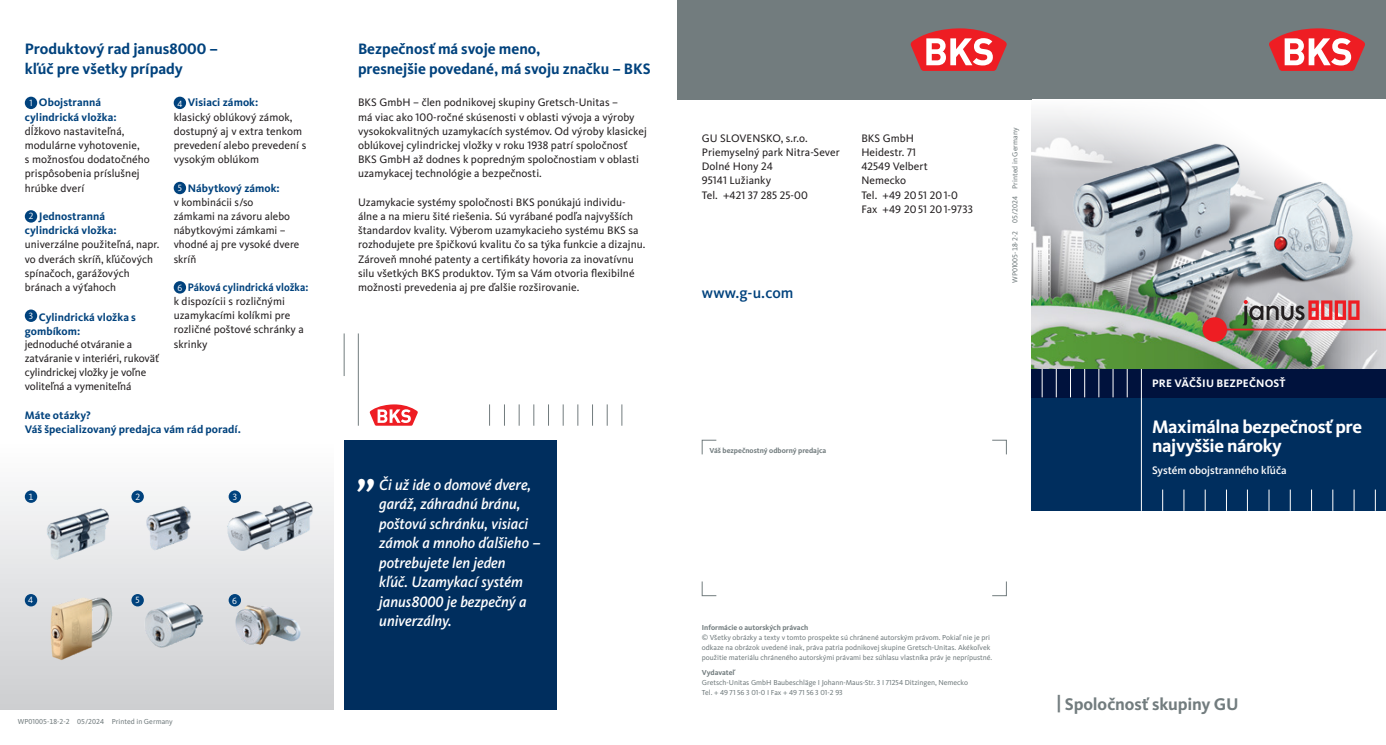
<style>
.page{position:relative;width:1386px;height:745px;background:#fff}
.page>*{position:absolute;margin:0;border:0;box-sizing:border-box;transform-origin:0 0}
.Zitat_intensiv{font:italic 500 46.88px "Kievit Pro";color:#fff}
.Titel{font:700 18.75px/19.5px "Kievit Pro";letter-spacing:-.02em;color:#fff}
.t1{font:700 17.5px "Kievit Pro";letter-spacing:-.005em;color:#727c7e}
.Zitat_intensiv-2{font:italic 500 15.62px/19.5px "Kievit Pro";color:#fff;scale:.95 1}
.t2{font:700 15.62px/19.5px "Kievit Pro";color:#00427d}
.t3{font:500 15.62px "Kievit Pro";letter-spacing:.01em;color:#00427d}
.Textkörper{font:11.25px/14.1px "Kievit Pro";letter-spacing:.005em;color:#231f20}
.Textkörper-2{font:700 11.25px/14.1px "Kievit Pro";letter-spacing:.005em;color:#00427d}
.Untertitel{font:500 11.25px "Kievit Pro";color:#fff}
.Rubrik_nicht_im_Inhalt{font:700 11.25px "Kievit Pro";letter-spacing:.015em;color:#fff}
.Grafik{font:9.38px "Kievit Pro";color:#fff}
.Kleingedrucktes{font:7.5px/9.9px "Kievit Pro";color:#727c7e}
.t4{font:700 7.5px "Kievit Pro";color:#727c7e}
.s1{font-weight:700;color:#00427d}
</style>
<div class="page">
<div style="left:1031px;top:0;width:354px;height:99px;background:#727c7e"></div>
<div style="left:677px;top:0;width:354px;height:99px;background:#727c7e"></div>
<div style="left:0;top:439px;width:333px;height:270px;background:linear-gradient(to bottom,#fefefe,#cdced0)"></div>
<img style="left:1031px;top:347px;width:354px;height:22px">
<svg style="left:1031px;top:99px;width:354px;height:248px"></svg>
<img style="left:1052px;top:122px;width:326px;height:196px">
<img style="left:134px;top:493px;width:70px;height:66px">
<img style="left:41px;top:496px;width:69px;height:65px">
<img style="left:225px;top:484px;width:89px;height:87px">
<img style="left:43px;top:590px;width:70px;height:76px">
<img style="left:140px;top:590px;width:68px;height:68px">
<img style="left:226px;top:583px;width:84px;height:83px">
<svg style="left:701px;top:439px;width:306px;height:157px"></svg>
<div style="left:1031px;top:397px;width:354px;height:113px;background:#002e5e"></div>
<div style="left:1031px;top:369px;width:354px;height:28px;background:#00123d"></div>
<div style="left:25px;top:97px;width:12px;height:12px;background:#00427d;border-radius:50%"></div>
<div style="left:25px;top:210px;width:12px;height:12px;background:#00427d;border-radius:50%"></div>
<div style="left:25px;top:309px;width:12px;height:13px;background:#00427d;border-radius:50%"></div>
<div style="left:174px;top:97px;width:12px;height:12px;background:#00427d;border-radius:50%"></div>
<div style="left:174px;top:182px;width:12px;height:12px;background:#00427d;border-radius:50%"></div>
<div style="left:174px;top:281px;width:12px;height:12px;background:#00427d;border-radius:50%"></div>
<div style="left:344px;top:439px;width:212px;height:270px;background:#002e5e"></div>
<div style="left:25px;top:490px;width:12px;height:12px;background:#00427d;border-radius:50%"></div>
<div style="left:131px;top:490px;width:13px;height:12px;background:#00427d;border-radius:50%"></div>
<div style="left:229px;top:490px;width:12px;height:12px;background:#00427d;border-radius:50%"></div>
<div style="left:25px;top:593px;width:12px;height:13px;background:#00427d;border-radius:50%"></div>
<svg style="left:131px;top:593px;width:13px;height:13px"></svg>
<div style="left:229px;top:593px;width:12px;height:13px;background:#00427d;border-radius:50%"></div>
<svg style="left:1269px;top:28px;width:95px;height:43px"></svg>
<svg style="left:1126px;top:369px;width:1px;height:28px"></svg>
<svg style="left:1112px;top:369px;width:1px;height:28px"></svg>
<svg style="left:1098px;top:369px;width:1px;height:28px"></svg>
<svg style="left:1084px;top:369px;width:1px;height:28px"></svg>
<svg style="left:1070px;top:369px;width:1px;height:28px"></svg>
<svg style="left:1056px;top:369px;width:1px;height:28px"></svg>
<svg style="left:1041px;top:369px;width:1px;height:28px"></svg>
<svg style="left:910px;top:28px;width:96px;height:43px"></svg>
<hr style="left:1141px;top:369px;width:1px;height:141px;background:#fff">
<svg style="left:1162px;top:489px;width:1px;height:21px"></svg>
<svg style="left:1183px;top:489px;width:1px;height:21px"></svg>
<svg style="left:1204px;top:489px;width:1px;height:21px"></svg>
<svg style="left:1226px;top:489px;width:1px;height:21px"></svg>
<svg style="left:1247px;top:489px;width:1px;height:21px"></svg>
<svg style="left:1268px;top:489px;width:1px;height:21px"></svg>
<svg style="left:1289px;top:489px;width:1px;height:21px"></svg>
<svg style="left:1311px;top:489px;width:1px;height:21px"></svg>
<svg style="left:1332px;top:489px;width:1px;height:21px"></svg>
<svg style="left:1353px;top:489px;width:1px;height:21px"></svg>
<svg style="left:1374px;top:489px;width:1px;height:21px"></svg>
<hr style="left:344px;top:333px;width:1px;height:43px;background:#727c7e">
<hr style="left:358px;top:333px;width:1px;height:92px;background:#727c7e">
<svg style="left:489px;top:404px;width:1px;height:21px"></svg>
<svg style="left:504px;top:404px;width:1px;height:21px"></svg>
<svg style="left:519px;top:404px;width:1px;height:21px"></svg>
<svg style="left:533px;top:404px;width:1px;height:21px"></svg>
<svg style="left:548px;top:404px;width:1px;height:21px"></svg>
<svg style="left:563px;top:404px;width:1px;height:21px"></svg>
<svg style="left:577px;top:404px;width:1px;height:21px"></svg>
<svg style="left:592px;top:404px;width:1px;height:21px"></svg>
<svg style="left:607px;top:404px;width:1px;height:21px"></svg>
<svg style="left:621px;top:404px;width:1px;height:21px"></svg>
<svg style="left:370px;top:404px;width:48px;height:21px"></svg>
<div style="left:1202px;top:317px;width:25px;height:24px;background:#ee1d23;border-radius:50%"></div>
<hr style="left:1214px;top:328px;width:171px;height:2px;background:#ee1d23">
<svg style="left:1242px;top:300px;width:117px;height:25px;background:#b68a8b"></svg>
<h2 class="t2" style="left:25px;top:39px;width:195px">Produktový rad janus8000 – kľúč pre všetky prípady</h2>
<p class="Grafik" style="left:30px;top:97px;width:5px">1</p>
<p class="Textkörper" style="left:25px;top:95px;width:126px;text-indent:14px"><span class="s1">Obojstranná cylindrická vložka: </span>dĺžkovo nastaviteľná, modulárne vyhotovenie,<br>s možnosťou dodatočného prispôsobenia príslušnej hrúbke dverí</p>
<p class="Grafik" style="left:29px;top:210px;width:6px">2</p>
<p class="Textkörper" style="left:174px;top:95px;width:134px;text-indent:14px"><span class="s1">Visiaci zámok:<br></span>klasický oblúkový zámok, dostupný aj v extra tenkom prevedení alebo prevedení s vysokým oblúkom</p>
<p class="Grafik" style="left:178px;top:182px;width:6px">5</p>
<p class="Grafik" style="left:177px;top:98px;width:6px">4</p>
<p class="Textkörper" style="left:174px;top:180px;width:127px;text-indent:14px"><span class="s1">Nábytkový zámok:<br></span>v kombinácii s/so<br>zámkami na závoru alebo nábytkovými zámkami – vhodné aj pre vysoké dvere skríň</p>
<p class="Grafik" style="left:177px;top:282px;width:6px">6</p>
<p class="Textkörper" style="left:25px;top:209px;width:136px;text-indent:14px"><span class="s1">Jednostranná cylindrická vložka: </span>univerzálne použiteľná, napr. vo dverách skríň, kľúčových spínačoch, garážových bránach a výťahoch</p>
<p class="Grafik" style="left:29px;top:309px;width:6px">3</p>
<p class="Textkörper" style="left:174px;top:280px;width:136px;text-indent:14px"><span class="s1">Páková cylindrická vložka: </span>k dispozícii s rozličnými uzamykacími kolíkmi pre rozličné poštové schránky a skrinky</p>
<p class="Textkörper-2" style="left:25px;top:309px;width:113px;text-indent:14px">Cylindrická vložka s gombíkom:</p>
<p class="Textkörper" style="left:25px;top:336px;width:136px">jednoduché otváranie a zatváranie v interiéri, rukoväť cylindrickej vložky je voľne voliteľná a vymeniteľná</p>
<p class="Textkörper-2" style="left:25px;top:407px;width:218px">Máte otázky?<br>Váš špecializovaný predajca vám rád poradí.</p>
<p class="Grafik" style="left:29px;top:491px;width:6px">1</p>
<p class="Grafik" style="left:135px;top:490px;width:6px">2</p>
<p class="Grafik" style="left:233px;top:491px;width:6px">3</p>
<p class="Grafik" style="left:28px;top:594px;width:6px">4</p>
<p class="Grafik" style="left:136px;top:594px;width:6px">5</p>
<p class="Grafik" style="left:232px;top:594px;width:6px">6</p>
<p class="Kleingedrucktes" style="left:18px;top:715px;width:157px">WP01005-18-2-2 05/2024 Printed in Germany</p>
<h2 class="t2" style="left:358px;top:39px;width:294px">Bezpečnosť má svoje meno,<br>presnejšie povedané, má svoju značku – BKS</h2>
<p class="Textkörper" style="left:358px;top:95px;width:290px">BKS GmbH – člen podnikovej skupiny Gretsch-Unitas –<br>má viac ako 100-ročné skúsenosti v oblasti vývoja a výroby vysokokvalitných uzamykacích systémov. Od výroby klasickej oblúkovej cylindrickej vložky v roku 1938 patrí spoločnosť BKS GmbH až dodnes k popredným spoločnostiam v oblasti uzamykacej technológie a bezpečnosti.</p>
<p class="Textkörper" style="left:358px;top:195px;width:289px">Uzamykacie systémy spoločnosti BKS ponúkajú individu&shy;álne a na mieru šité riešenia. Sú vyrábané podľa najvyšších štandardov kvality. Výberom uzamykacieho systému BKS sa rozhodujete pre špičkovú kvalitu čo sa týka funkcie a dizajnu.<br>Zároveň mnohé patenty a certifikáty hovoria za inovatívnu silu všetkých BKS produktov. Tým sa Vám otvoria flexibilné možnosti prevedenia aj pre ďalšie rozširovanie.</p>
<p class="Zitat_intensiv" style="left:358px;top:441px;width:21px">„</p>
<p class="Zitat_intensiv-2" style="left:379px;top:474px;width:171px">Či už ide o domové dvere, garáž, záhradnú bránu, poštovú schránku, visiaci zámok a mnoho ďalšieho – potrebujete len jeden<br>kľúč. Uzamykací systém janus8000 je bezpečný a univerzálny.</p>
<p class="Textkörper" style="left:702px;top:131px;width:139px">GU SLOVENSKO, s.r.o.<br>Priemyselný park Nitra-Sever<br>Dolné Hony 24<br>95141 Lužianky<br>Tel. +421 37 285 25-00</p>
<p class="Textkörper" style="left:861px;top:131px;width:113px">BKS GmbH<br>Heidestr. 71<br>42549 Velbert<br>Nemecko<br>Tel. +49 2051 201-0<br>Fax +49 2051 201-9733</p>
<h3 class="t3" style="left:702px;top:283px;width:93px">www.g-u.com</h3>
<p class="Kleingedrucktes" style="left:1009px;top:283px;width:157px;rotate:-90deg">WP01005-18-2-2 05/2024 Printed in Germany</p>
<p class="t4" style="left:709px;top:446px;width:118px">Váš bezpečnostný odborný predajca</p>
<p class="Rubrik_nicht_im_Inhalt" style="left:1152px;top:376px;width:135px">PRE VÄČŠIU BEZPEČNOSŤ</p>
<p class="Titel" style="left:1152px;top:416px;width:212px">Maximálna bezpečnosť pre najvyššie nároky</p>
<p class="Untertitel" style="left:1152px;top:463px;width:136px">Systém obojstranného kľúča</p>
<h2 class="Titel" style="left:1152px;top:416px;width:148px">Hier steht der Titel</h2>
<p class="Untertitel" style="left:1152px;top:443px;width:118px">Der Untertitel steht hier</p>
<p class="t4" style="left:702px;top:622px;width:108px">Informácie o autorských právach</p>
<p class="Kleingedrucktes" style="left:702px;top:632px;width:292px">© Všetky obrázky a texty v tomto prospekte sú chránené autorským právom. Pokiaľ nie je pri odkaze na obrázok uvedené inak, práva patria podnikovej skupine Gretsch-Unitas. Akékoľvek použitie materiálu chráneného autorskými právami bez súhlasu vlastníka práv je neprípustné.</p>
<p class="t4" style="left:702px;top:668px;width:35px">Vydavateľ</p>
<p class="Kleingedrucktes" style="left:702px;top:677px;width:268px">Gretsch-Unitas GmbH Baubeschläge I Johann-Maus-Str. 3 I 71254 Ditzingen, Nemecko<br>Tel. + 49 71 56 3 01-0 I Fax + 49 71 56 3 01-2 93</p>
<h3 class="t1" style="left:1056px;top:692px;width:184px">| Spoločnosť skupiny GU</h3>
</div>
